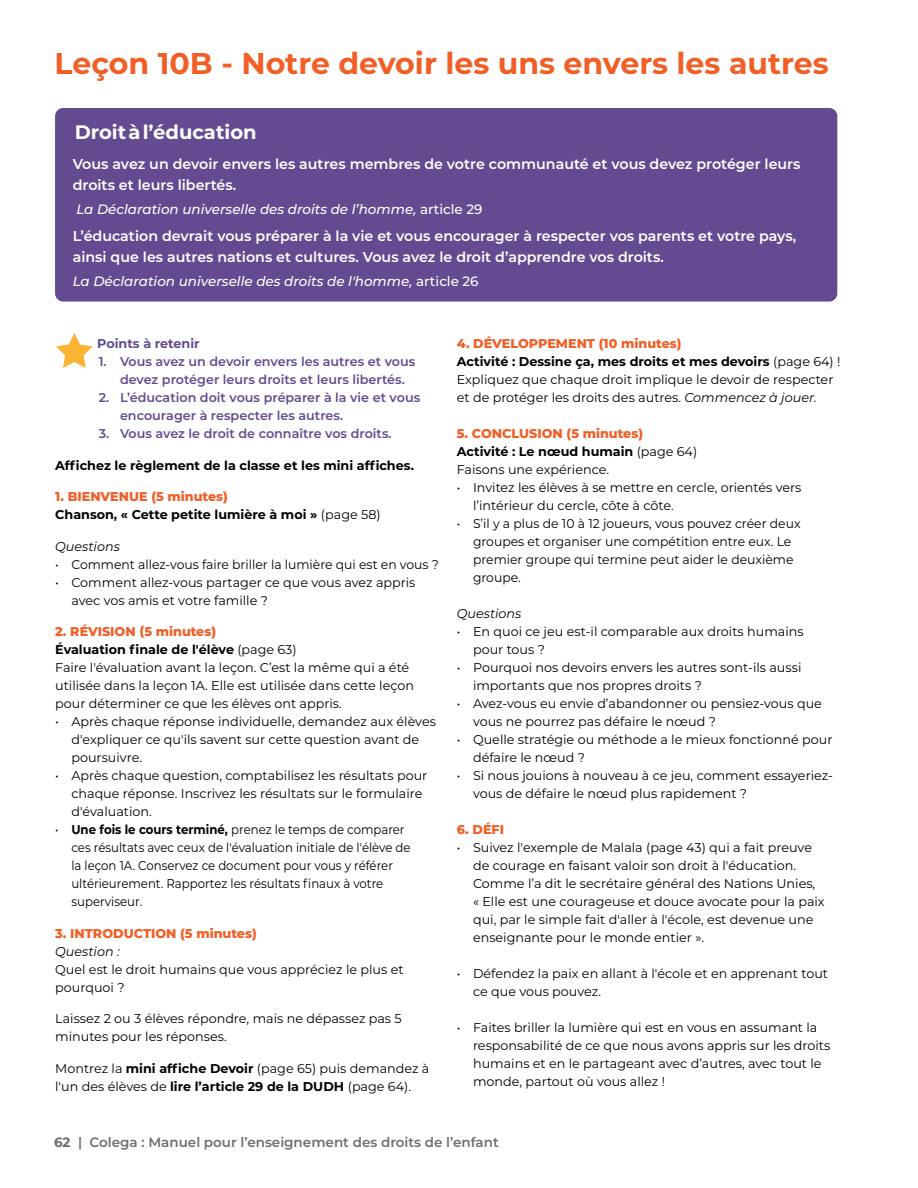
<style>
.page{position:relative;width:918px;height:1188px;background:#fff}
.page>*{position:absolute;margin:0;border:0;box-sizing:border-box;transform-origin:0 0}
.t1{font:700 30px "Montserrat";color:#f15f27}
.t2{font:700 19.5px "Montserrat";color:#fff}
.t3{font:600 14.25px/21px "Montserrat";color:#fff}
.t4{font:italic 500 13.5px "Montserrat";color:#fff}
.t5{font:600 13.5px "Montserrat";color:#6d6e71}
.t6{font:12.75px/18px "Montserrat";color:#000}
.t7{font:12.75px/18px "Montserrat";color:#000;scale:.92 1}
.t8{font:600 12.75px/18px "Montserrat";color:#644b91}
.t9{font:700 12.75px/18px "Montserrat";color:#000}
.t10{font:800 12.75px "Montserrat";color:#f15f27}
.t11{font:italic 12.75px "Montserrat";color:#000}
.t12{font:700 12.75px "Montserrat";color:#644b91}
.s1{font-style:normal}
.s2{font-weight:800;color:#f15f27}
.s3{font-weight:400}
.s4{font-weight:700}
.s5{font-style:italic}
</style>
<div class="page">
<svg style="left:56px;top:333px;width:37px;height:35px"></svg>
<div style="left:55px;top:108px;width:782px;height:194px;background:#644b91;border-radius:8px"></div>
<h1 class="t1" style="left:54px;top:41px;width:776px">Leçon 10B - Notre devoir les uns envers les autres</h1>
<h2 class="t2" style="left:75px;top:118px;width:183px">Droit à l’éducation</h2>
<p class="t3" style="left:73px;top:153px;width:729px">Vous avez un devoir envers les autres membres de votre communauté et vous devez protéger leurs droits et leurs libertés.</p>
<p class="t4" style="left:76px;top:200px;width:408px">La Déclaration universelle des droits de l’homme, <span class="s1">article 29</span></p>
<p class="t3" style="left:73px;top:225px;width:725px">L’éducation devrait vous préparer à la vie et vous encourager à respecter vos parents et votre pays, ainsi que les autres nations et cultures. Vous avez le droit d’apprendre vos droits.</p>
<p class="t4" style="left:73px;top:272px;width:407px">La Déclaration universelle des droits de l'homme, <span class="s1">article 26</span></p>
<p class="t12" style="left:97px;top:335px;width:104px">Points à retenir</p>
<p class="t8" style="left:120px;top:352px;width:297px;text-indent:-21px">1. Vous avez un devoir envers les autres et vous devez protéger leurs droits et leurs libertés.</p>
<p class="t8" style="left:120px;top:388px;width:302px;text-indent:-21px">2. L’éducation doit vous préparer à la vie et vous encourager à respecter les autres.</p>
<p class="t8" style="left:99px;top:424px;width:294px">3. Vous avez le droit de connaître vos droits.</p>
<p class="t9" style="left:55px;top:456px;width:360px">Affichez le règlement de la classe et les mini affiches.</p>
<p class="t9" style="left:55px;top:487px;width:327px"><span class="s2">1. BIENVENUE (5 minutes)<br></span>Chanson, « Cette petite lumière à moi » <span class="s3">(page 58)</span></p>
<p class="t11" style="left:55px;top:538px;width:66px">Questions</p>
<p class="t6" style="left:55px;top:555px;width:385px">• Comment allez-vous faire briller la lumière qui est en vous ?</p>
<p class="t6" style="left:71px;top:573px;width:346px;text-indent:-16px">• Comment allez-vous partager ce que vous avez appris avec vos amis et votre famille ?</p>
<p class="t6" style="left:55px;top:622px;width:360px"><span class="s2">2. RÉVISION (5 minutes)<br></span><span class="s4">Évaluation finale de l'élève</span> (page 63)<br>Faire l'évaluation avant la leçon. C’est la même qui a été utilisée dans la leçon 1A. Elle est utilisée dans cette leçon pour déterminer ce que les élèves ont appris.</p>
<p class="t6" style="left:71px;top:712px;width:366px;text-indent:-16px">• Après chaque réponse individuelle, demandez aux élèves d'expliquer ce qu'ils savent sur cette question avant de poursuivre.</p>
<p class="t6" style="left:71px;top:766px;width:357px;text-indent:-16px">• Après chaque question, comptabilisez les résultats pour chaque réponse. Inscrivez les résultats sur le formulaire d'évaluation.</p>
<p class="t7" style="left:71px;top:820px;width:370px;text-indent:-16px">• <span class="s4">Une fois le cours terminé,</span> prenez le temps de comparer ces résultats avec ceux de l'évaluation initiale de l'élève de la leçon 1A. Conservez ce document pour vous y référer ultérieurement. Rapportez les résultats finaux à votre superviseur.</p>
<p class="t10" style="left:55px;top:924px;width:203px">3. INTRODUCTION (5 minutes)</p>
<p class="t11" style="left:55px;top:943px;width:66px">Question :</p>
<p class="t6" style="left:55px;top:960px;width:350px">Quel est le droit humains que vous appréciez le plus et pourquoi ?</p>
<p class="t6" style="left:55px;top:1009px;width:348px">Laissez 2 ou 3 élèves répondre, mais ne dépassez pas 5 minutes pour les réponses.</p>
<p class="t6" style="left:55px;top:1059px;width:376px">Montrez la <span class="s4">mini affiche Devoir</span> (page 65) puis demandez à l'un des élèves de <span class="s4">lire l’article 29 de la DUDH</span> (page 64).</p>
<p class="t6" style="left:457px;top:334px;width:385px"><span class="s2">4. DÉVELOPPEMENT (10 minutes)<br></span><span class="s4">Activité : Dessine ça, mes droits et mes devoirs</span> (page 64) !<br>Expliquez que chaque droit implique le devoir de respecter et de protéger les droits des autres. <span class="s5">Commencez à jouer.</span></p>
<p class="t6" style="left:457px;top:424px;width:242px"><span class="s2">5. CONCLUSION (5 minutes)<br></span><span class="s4">Activité : Le nœud humain</span> (page 64)<br>Faisons une expérience.</p>
<p class="t6" style="left:473px;top:478px;width:330px;text-indent:-16px">• Invitez les élèves à se mettre en cercle, orientés vers l’intérieur du cercle, côte à côte.</p>
<p class="t6" style="left:473px;top:514px;width:329px;text-indent:-16px">• S’il y a plus de 10 à 12 joueurs, vous pouvez créer deux groupes et organiser une compétition entre eux. Le premier groupe qui termine peut aider le deuxième groupe.</p>
<p class="t11" style="left:457px;top:605px;width:66px">Questions</p>
<p class="t6" style="left:473px;top:622px;width:332px;text-indent:-16px">• En quoi ce jeu est-il comparable aux droits humains pour tous ?</p>
<p class="t6" style="left:473px;top:658px;width:330px;text-indent:-16px">• Pourquoi nos devoirs envers les autres sont-ils aussi importants que nos propres droits ?</p>
<p class="t6" style="left:473px;top:694px;width:350px;text-indent:-16px">• Avez-vous eu envie d’abandonner ou pensiez-vous que vous ne pourrez pas défaire le nœud ?</p>
<p class="t6" style="left:473px;top:730px;width:361px;text-indent:-16px">• Quelle stratégie ou méthode a le mieux fonctionné pour défaire le nœud ?</p>
<p class="t6" style="left:473px;top:766px;width:361px;text-indent:-16px">• Si nous jouions à nouveau à ce jeu, comment essayeriez&shy;vous de défaire le nœud plus rapidement ?</p>
<p class="t10" style="left:457px;top:821px;width:49px">6. DÉFI</p>
<p class="t6" style="left:473px;top:838px;width:353px;text-indent:-16px">• Suivez l'exemple de Malala (page 43) qui a fait preuve de courage en faisant valoir son droit à l'éducation.<br>Comme l’a dit le secrétaire général des Nations Unies,<br>« Elle est une courageuse et douce avocate pour la paix qui, par le simple fait d'aller à l'école, est devenue une enseignante pour le monde entier ».</p>
<p class="t6" style="left:473px;top:964px;width:357px;text-indent:-16px">• Défendez la paix en allant à l'école et en apprenant tout ce que vous pouvez.</p>
<p class="t6" style="left:473px;top:1018px;width:359px;text-indent:-16px">• Faites briller la lumière qui est en vous en assumant la responsabilité de ce que nous avons appris sur les droits humains et en le partageant avec d’autres, avec tout le monde, partout où vous allez !</p>
<p class="t5" style="left:54px;top:1133px;width:446px"><span class="s4">62</span> | Colega : Manuel pour l’enseignement des droits de l’enfant</p>
</div>
